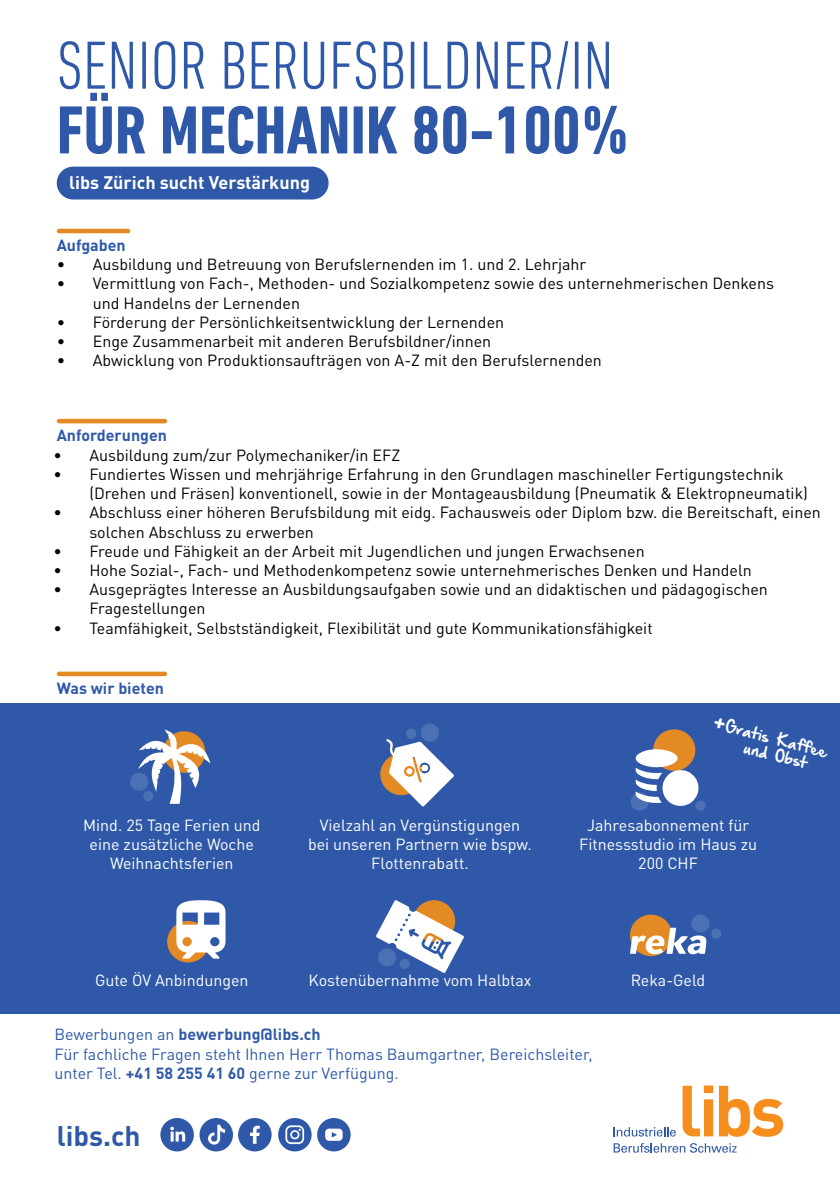
<style>
.page{position:relative;width:840px;height:1191px;background:#fff}
.page>*{position:absolute;margin:0;border:0;box-sizing:border-box;transform-origin:0 0}
.t1{font:300 condensed 69px "DIN Next LT Pro";color:#2f59a8}
.t2{font:700 condensed 69px "DIN Next LT Pro";color:#2f59a8}
.t3{font:700 28px "DIN Pro";color:#2f59a8}
.t4{font:700 18px "DIN Pro";color:#fff}
.t5{font:16px/19.2px "DIN Pro";color:#000001}
.t6{font:16px/19.2px "DIN Pro";color:#fff;text-align:center}
.t7{font:16px/19.2px "DIN Pro";color:#2f59a8}
.t8{font:700 16px "DIN Pro";color:#2f59a8}
.t9{font:14.2px/15.8px "Hand Of Sean Demo";color:#fff}
.s1{font-size:17.8px}
.s2{font-weight:700}
</style>
<div class="page">
<div style="left:0;top:703px;width:839px;height:310px;background:#2f59a8"></div>
<div style="left:57px;top:167px;width:271px;height:32px;background:#2f59a8;border-radius:16px"></div>
<svg style="left:682px;top:1085px;width:100px;height:51px"></svg>
<svg style="left:613px;top:1127px;width:62px;height:9px"></svg>
<svg style="left:613px;top:1143px;width:123px;height:9px"></svg>
<div style="left:160px;top:1118px;width:34px;height:33px;background:#2f59a8;border-radius:50%"></div>
<svg style="left:170px;top:1126px;width:15px;height:15px"></svg>
<div style="left:199px;top:1118px;width:34px;height:33px;background:#2f59a8;border-radius:50%"></div>
<svg style="left:208px;top:1124px;width:17px;height:20px"></svg>
<div style="left:238px;top:1118px;width:33px;height:33px;background:#2f59a8;border-radius:50%"></div>
<svg style="left:250px;top:1125px;width:10px;height:18px"></svg>
<div style="left:278px;top:1118px;width:33px;height:33px;background:#2f59a8;border-radius:50%"></div>
<svg style="left:285px;top:1125px;width:19px;height:19px"></svg>
<div style="left:317px;top:1118px;width:33px;height:33px;background:#2f59a8;border-radius:50%"></div>
<svg style="left:325px;top:1128px;width:17px;height:12px"></svg>
<hr style="left:57px;top:229px;width:73px;height:4px;background:#e48a24;border-radius:2px">
<hr style="left:57px;top:419px;width:110px;height:4px;background:#e48a24;border-radius:2px">
<div style="left:57px;top:671px;width:110px;height:5px;background:#e48a24;border-radius:2px"></div>
<svg style="left:130px;top:729px;width:80px;height:75px"></svg>
<div style="left:380px;top:753px;width:42px;height:42px;background:#e48a24;border-radius:50%"></div>
<svg style="left:386px;top:724px;width:68px;height:82px"></svg>
<div style="left:167px;top:921px;width:42px;height:41px;background:#e48a24;border-radius:50%"></div>
<svg style="left:176px;top:900px;width:49px;height:58px"></svg>
<svg style="left:376px;top:900px;width:87px;height:73px"></svg>
<svg style="left:629px;top:914px;width:42px;height:42px"></svg>
<svg style="left:629px;top:914px;width:92px;height:40px"></svg>
<div style="left:652px;top:729px;width:43px;height:42px;background:#e48a24;border-radius:50%"></div>
<svg style="left:630px;top:792px;width:18px;height:19px"></svg>
<svg style="left:694px;top:800px;width:11px;height:11px"></svg>
<svg style="left:634px;top:749px;width:64px;height:58px"></svg>
<h1 class="t1" style="left:57px;top:26px;width:558px">SENIOR BERUFSBILDNER/IN</h1>
<h1 class="t2" style="left:57px;top:91px;width:574px">FÜR MECHANIK 80-100%</h1>
<p class="t4" style="left:69px;top:168px;width:242px">libs Zürich sucht Verstärkung</p>
<p class="t8" style="left:57px;top:232px;width:70px">Aufgaben</p>
<p class="t5" style="left:57px;top:253px;width:531px">• Ausbildung und Betreuung von Berufslernenden im 1. und 2. Lehrjahr</p>
<p class="t5" style="left:93px;top:272px;width:682px;text-indent:-36px">• Vermittlung von Fach-, Methoden- und Sozialkompetenz sowie des unternehmerischen Denkens und Handelns der Lernenden</p>
<p class="t5" style="left:57px;top:311px;width:448px">• Förderung der Persönlichkeitsentwicklung der Lernenden</p>
<p class="t5" style="left:57px;top:330px;width:435px">• Enge Zusammenarbeit mit anderen Berufsbildner/innen</p>
<p class="t5" style="left:57px;top:349px;width:546px">• Abwicklung von Produktionsaufträgen von A-Z mit den Berufslernenden</p>
<p class="t8" style="left:57px;top:422px;width:112px">Anforderungen</p>
<p class="t5" style="left:53px;top:444px;width:348px">• Ausbildung zum/zur Polymechaniker/in EFZ</p>
<p class="t5" style="left:89px;top:463px;width:719px;text-indent:-36px">• Fundiertes Wissen und mehrjährige Erfahrung in den Grundlagen maschineller Fertigungstechnik (Drehen und Fräsen) konventionell, sowie in der Montageausbildung (Pneumatik &amp; Elektropneumatik)</p>
<p class="t5" style="left:89px;top:501px;width:732px;text-indent:-36px">• Abschluss einer höheren Berufsbildung mit eidg. Fachausweis oder Diplom bzw. die Bereitschaft, einen solchen Abschluss zu erwerben</p>
<p class="t5" style="left:53px;top:540px;width:592px">• Freude und Fähigkeit an der Arbeit mit Jugendlichen und jungen Erwachsenen</p>
<p class="t5" style="left:53px;top:559px;width:699px">• Hohe Sozial-, Fach- und Methodenkompetenz sowie unternehmerisches Denken und Handeln</p>
<p class="t5" style="left:89px;top:578px;width:679px;text-indent:-36px">• Ausgeprägtes Interesse an Ausbildungsaufgaben sowie und an didaktischen und pädagogischen<br>Fragestellungen</p>
<p class="t5" style="left:53px;top:616px;width:600px">• Teamfähigkeit, Selbstständigkeit, Flexibilität und gute Kommunikationsfähigkeit</p>
<p class="t8" style="left:57px;top:674px;width:109px">Was wir bieten</p>
<p class="t6" style="left:83px;top:813px;width:179px">Mind. 25 Tage Ferien und eine zusätzliche Woche<br>Weihnachtsferien</p>
<p class="t6" style="left:95px;top:968px;width:155px">Gute ÖV Anbindungen</p>
<p class="t6" style="left:308px;top:813px;width:225px">Vielzahl an Vergünstigungen bei unseren Partnern wie bspw.<br>Flottenrabatt.</p>
<p class="t6" style="left:308px;top:968px;width:224px">Kostenübernahme vom Halbtax</p>
<p class="t9" style="left:749px;top:724px;width:83px;text-indent:-36px;rotate:15deg"><span class="s1">+</span>Gratis Kaffee und Obst</p>
<p class="t6" style="left:578px;top:813px;width:179px">Jahresabonnement für<br>Fitnessstudio im Haus zu<br>200 CHF</p>
<p class="t6" style="left:630px;top:968px;width:76px">Reka-Geld</p>
<p class="t7" style="left:54px;top:1023px;width:539px">Bewerbungen an <span class="s2">bewerbung@libs.ch<br></span>Für fachliche Fragen steht Ihnen Herr Thomas Baumgartner, Bereichsleiter, unter Tel. <span class="s2">+41 58 255 41 60</span> gerne zur Verfügung.</p>
<h2 class="t3" style="left:57px;top:1112px;width:85px">libs.ch</h2>
</div>
